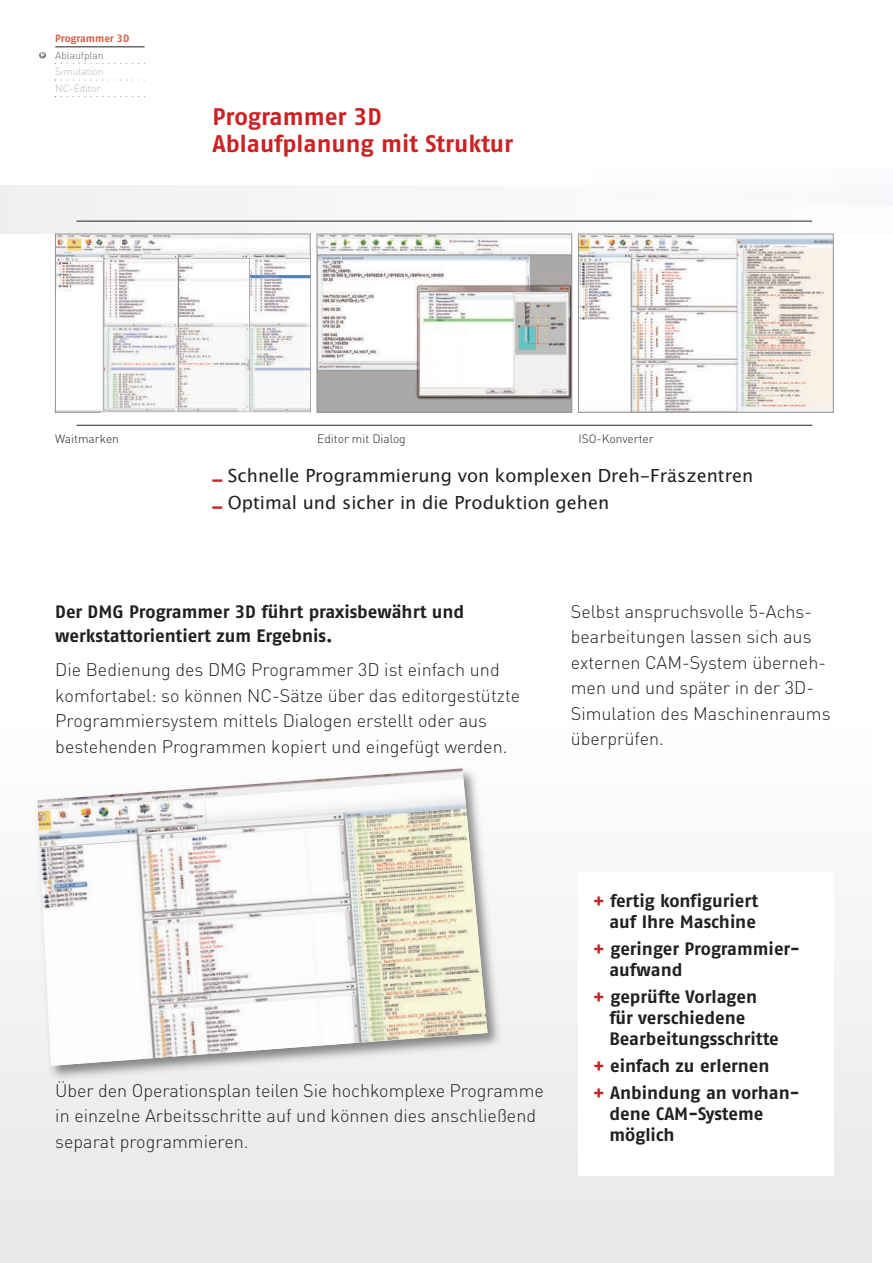
<style>
.page{position:relative;width:893px;height:1263px;background:#fff}
.page>*{position:absolute;margin:0;border:0;box-sizing:border-box;transform-origin:0 0}
.t1{font:24px/27px "Fago No Bold Tf";color:#cc2224}
.t2{font:300 18px/25.5px "DIN Pro";color:#231f20}
.t3{font:18px/21px "Fago No Bold Tf";letter-spacing:-.005em;color:#231f20}
.t4{font:18px/27px "Lucida Grande";color:#231f20}
.t5{font:300 12px "DIN Pro";color:#231f20}
.t6{font:10.5px "Fago No Bold Tf";letter-spacing:-.005em;color:#d86048}
.t7{font:300 10.2px/16.5px "DIN Pro";color:#b6b7bb}
.t8{font:300 10.2px "DIN Pro";color:#636366}
.s1{color:#cc2224}
</style>
<div class="page">
<img style="left:57px;top:236px;width:251px;height:55px">
<div style="left:55px;top:234px;width:255px;height:178px;border:1px solid #939598"></div>
<img style="left:101px;top:255px;width:74px;height:157px">
<svg style="left:178px;top:255px;width:132px;height:157px"></svg>
<img style="left:246px;top:255px;width:3px;height:157px">
<hr style="left:175px;top:255px;width:3px;height:157px;background:#fff">
<img style="left:319px;top:236px;width:251px;height:174px">
<div style="left:317px;top:234px;width:255px;height:178px;border:1px solid #939598"></div>
<img style="left:580px;top:236px;width:251px;height:174px">
<div style="left:578px;top:234px;width:255px;height:178px;border:1px solid #939598"></div>
<div style="left:0;top:714px;width:872px;height:549px;background:linear-gradient(to bottom,#fffefe,#e7e7e9)"></div>
<div style="left:578px;top:872px;width:255px;height:303px;background:#fff"></div>
<hr style="left:55px;top:47px;width:90px;height:1px;background:#231f20">
<svg style="left:55px;top:63px;width:90px;height:1px"></svg>
<svg style="left:55px;top:80px;width:90px;height:1px"></svg>
<svg style="left:55px;top:96px;width:90px;height:1px"></svg>
<div style="left:0;top:186px;width:893px;height:48px;background:#f7f7f7"></div>
<div style="left:583px;top:168px;width:310px;height:37px;background:#fafafb"></div>
<hr style="left:77px;top:425px;width:735px;height:1px;background:#231f20">
<img style="left:30px;top:762px;width:476px;height:323px">
<img style="left:37px;top:768px;width:450px;height:298px">
<svg style="left:39px;top:52px;width:7px;height:7px"></svg>
<p class="t6" style="left:55px;top:35px;width:76px">Programmer 3D</p>
<p class="t8" style="left:55px;top:49px;width:50px">Ablaufplan</p>
<p class="t7" style="left:55px;top:63px;width:50px">Simulation<br>NC-Editor</p>
<h1 class="t1" style="left:213px;top:105px;width:302px">Programmer 3D<br>Ablaufplanung mit Struktur</h1>
<p class="t5" style="left:55px;top:431px;width:65px">Waitmarken</p>
<p class="t5" style="left:317px;top:431px;width:90px">Editor mit Dialog</p>
<p class="t5" style="left:578px;top:431px;width:77px">ISO-Konverter</p>
<p class="t4" style="left:213px;top:462px;width:542px"><sup>_</sup> Schnelle Programmierung von komplexen Dreh-Fräszentren <sup>_</sup> Optimal und sicher in die Produktion gehen</p>
<p class="t3" style="left:55px;top:601px;width:411px;line-height:24px">Der DMG Programmer 3D führt praxisbewährt und werkstattorientiert zum Ergebnis.</p>
<p class="t2" style="left:55px;top:657px;width:466px">Die Bedienung des DMG Programmer 3D ist einfach und komfortabel: so können NC-Sätze über das editorgestützte Programmiersystem mittels Dialogen erstellt oder aus bestehenden Programmen kopiert und eingefügt werden.</p>
<p class="t2" style="left:571px;top:598px;width:261px">Selbst anspruchsvolle 5-Achs&shy;bearbeitungen lassen sich aus externen CAM-System überneh&shy;men und und später in der 3D-<br>Simulation des Maschinenraums überprüfen.</p>
<p class="t2" style="left:55px;top:1077px;width:490px">Über den Operationsplan teilen Sie hochkomplexe Programme in einzelne Arbeitsschritte auf und können dies anschließend separat programmieren.</p>
<p class="t3" style="left:593px;top:892px;width:167px;text-align:right"><span class="s1">+</span> fertig konfiguriert auf Ihre Maschine</p>
<p class="t3" style="left:609px;top:940px;width:192px;text-indent:-16px"><span class="s1">+</span> geringer Programmier&shy;aufwand</p>
<p class="t3" style="left:609px;top:988px;width:171px;text-indent:-16px"><span class="s1">+</span> geprüfte Vorlagen für verschiedene<br>Bearbeitungsschritte</p>
<p class="t3" style="left:593px;top:1054px;width:208px;line-height:27px"><span class="s1">+</span> einfach zu erlernen<br><span class="s1">+</span> Anbindung an vorhan-</p>
<p class="t3" style="left:609px;top:1105px;width:156px">dene CAM-Systeme möglich</p>
</div>
